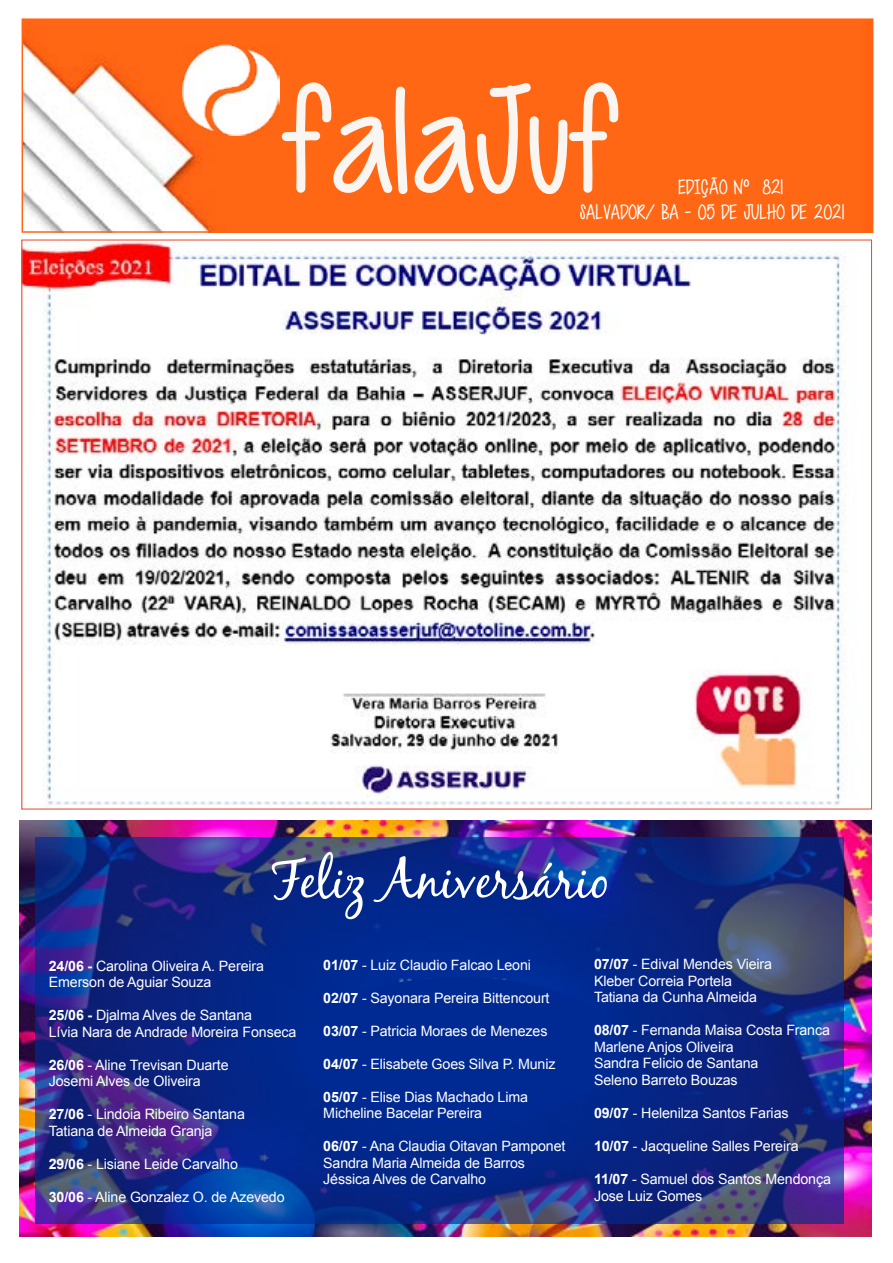
<style>
.page{position:relative;width:893px;height:1263px;background:#fff}
.page>*{position:absolute;margin:0;border:0;box-sizing:border-box;transform-origin:0 0}
.t1{font:150px "Cutie Patootie";letter-spacing:-.01em;color:#f9f5f1}
.t2{font:54px "Black Jack";letter-spacing:-.01em;color:#fff}
.t3{font:21px/25.2px "Cutie Patootie";color:#fff}
.t4{font:14.25px/16.5px "Arial";letter-spacing:-.01em;color:#fff}
.s1{font-weight:700}
</style>
<div class="page">
<img style="left:25px;top:21px;width:845px;height:209px">
<div style="left:22px;top:18px;width:851px;height:215px;border:2px solid #ff6514"></div>
<img style="left:183px;top:44px;width:97px;height:91px">
<img style="left:20px;top:821px;width:851px;height:415px">
<svg style="left:35px;top:837px;width:809px;height:387px;background:#112b88"></svg>
<img style="left:24px;top:242px;width:822px;height:564px">
<h1 class="t1" style="left:279px;top:60px;width:338px">falaJuf</h1>
<h3 class="t3" style="left:580px;top:175px;width:266px;text-indent:98px">EDIÇÃO Nº 821<br>SALVADOR/ BA - 05 DE JULHO DE 2021</h3>
<h2 class="t2" style="left:270px;top:847px;width:342px">Feliz Aniversário</h2>
<p class="t4" style="left:49px;top:957px;width:217px"><span class="s1">24/06 -</span> Carolina Oliveira A. Pereira<br>Emerson de Aguiar Souza</p>
<p class="t4" style="left:49px;top:1007px;width:249px"><span class="s1">25/06 -</span> Djalma Alves de Santana<br>Lívia Nara de Andrade Moreira Fonseca</p>
<p class="t4" style="left:49px;top:1056px;width:181px"><span class="s1">26/06</span> - Aline Trevisan Duarte<br>Josemi Alves de Oliveira</p>
<p class="t4" style="left:49px;top:1106px;width:198px"><span class="s1">27/06</span> - Lindoia Ribeiro Santana<br>Tatiana de Almeida Granja</p>
<p class="t4" style="left:49px;top:1155px;width:191px"><span class="s1">29/06</span> - Lisiane Leide Carvalho</p>
<p class="t4" style="left:49px;top:1188px;width:237px"><span class="s1">30/06</span> - Aline Gonzalez O. de Azevedo</p>
<p class="t4" style="left:323px;top:956px;width:209px"><span class="s1">01/07</span> - Luiz Claudio Falcao Leoni</p>
<p class="t4" style="left:323px;top:989px;width:228px"><span class="s1">02/07</span> - Sayonara Pereira Bittencourt</p>
<p class="t4" style="left:323px;top:1022px;width:226px"><span class="s1">03/07</span> - Patricia Moraes de Menezes</p>
<p class="t4" style="left:323px;top:1055px;width:234px"><span class="s1">04/07</span> - Elisabete Goes Silva P. Muniz</p>
<p class="t4" style="left:323px;top:1088px;width:206px"><span class="s1">05/07</span> - Elise Dias Machado Lima<br>Micheline Bacelar Pereira</p>
<p class="t4" style="left:323px;top:1138px;width:244px"><span class="s1">06/07</span> - Ana Claudia Oitavan Pamponet<br>Sandra Maria Almeida de Barros<br>Jéssica Alves de Carvalho</p>
<p class="t4" style="left:594px;top:956px;width:180px"><span class="s1">07/07</span> - Edival Mendes Vieira<br>Kleber Correia Portela<br>Tatiana da Cunha Almeida</p>
<p class="t4" style="left:594px;top:1022px;width:237px"><span class="s1">08/07</span> - Fernanda Maisa Costa Franca<br>Marlene Anjos Oliveira<br>Sandra Felicio de Santana<br>Seleno Barreto Bouzas</p>
<p class="t4" style="left:594px;top:1104px;width:196px"><span class="s1">09/07</span> - Helenilza Santos Farias</p>
<p class="t4" style="left:594px;top:1137px;width:206px"><span class="s1">10/07</span> - Jacqueline Salles Pereira</p>
<p class="t4" style="left:594px;top:1170px;width:238px"><span class="s1">11/07</span> - Samuel dos Santos Mendonça<br>Jose Luiz Gomes</p>
</div>
